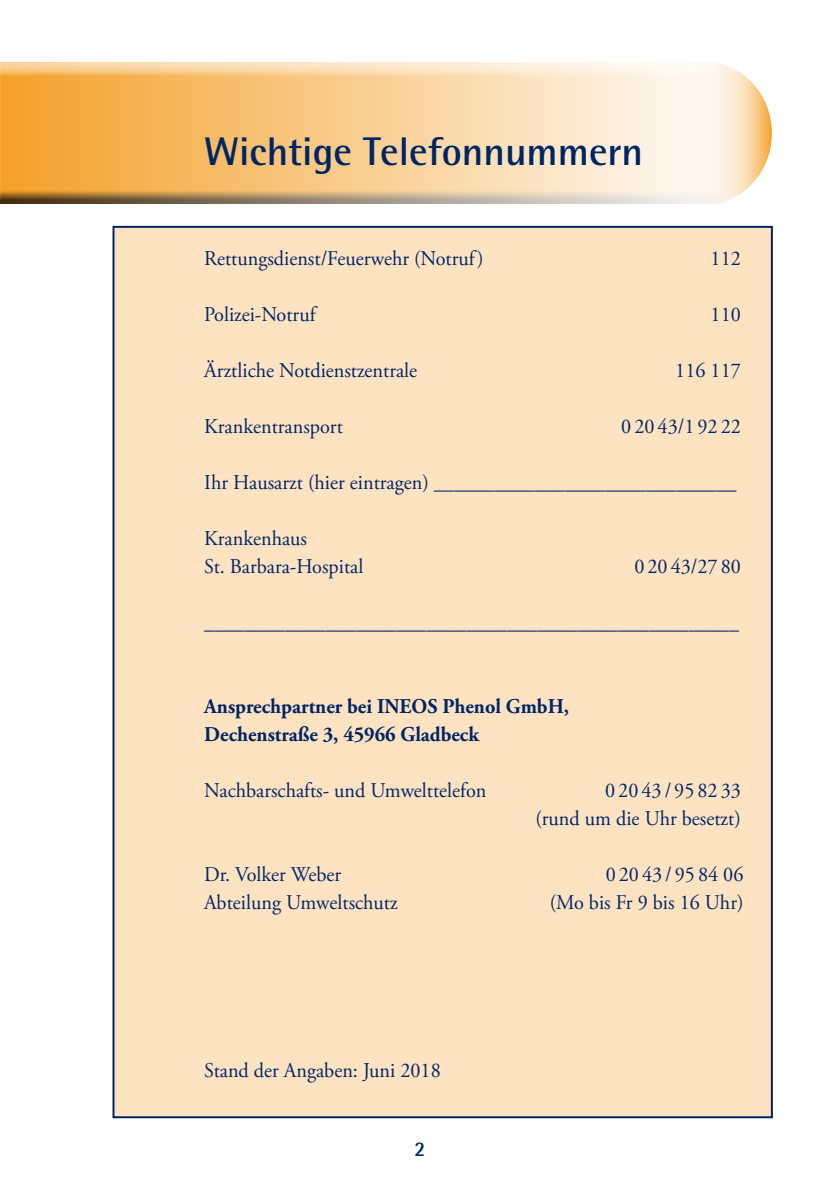
<style>
.page{position:relative;width:840px;height:1191px;background:#fff}
.page>*{position:absolute;margin:0;border:0;box-sizing:border-box;transform-origin:0 0}
.t1{font:700 40px "Rotis Semi Sans";color:#002565}
.t2{font:21px/28px "Adobe Garamond Pro";color:#002565;scale:.96 1}
.t3{font:700 21px/28px "Adobe Garamond Pro";color:#002565;scale:.96 1}
.t4{font:700 21px "Rotis Semi Sans";color:#002565;scale:.96 1}
</style>
<div class="page">
<div style="left:0;top:60px;width:734px;height:139px;background:#fff;opacity:.75"></div>
<div style="left:0;top:63px;width:734px;height:143px;background:#000;opacity:.75"></div>
<svg style="left:639px;top:62px;width:132px;height:142px;background:#fbedd9"></svg>
<div style="left:112px;top:226px;width:660px;height:892px;background:#fde3c2;border:2px solid #002565"></div>
<h1 class="t1" style="left:204px;top:127px;width:440px">Wichtige Telefonnummern</h1>
<p class="t2" style="left:204px;top:245px;width:292px">Rettungsdienst/Feuerwehr (Notruf)</p>
<p class="t2" style="left:710px;top:245px;width:33px">112</p>
<p class="t2" style="left:204px;top:301px;width:117px">Polizei-Notruf</p>
<p class="t2" style="left:710px;top:301px;width:33px">110</p>
<p class="t2" style="left:204px;top:357px;width:223px">Ärztliche Notdienstzentrale</p>
<p class="t2" style="left:675px;top:357px;width:70px">116 117</p>
<p class="t2" style="left:204px;top:413px;width:146px">Krankentransport</p>
<p class="t2" style="left:621px;top:413px;width:126px">0 20 43/1 92 22</p>
<p class="t2" style="left:204px;top:469px;width:555px">Ihr Hausarzt (hier eintragen) ______________________________</p>
<p class="t2" style="left:204px;top:525px;width:167px">Krankenhaus<br>St. Barbara-Hospital</p>
<p class="t2" style="left:634px;top:553px;width:112px">0 20 43/27 80</p>
<p class="t2" style="left:204px;top:609px;width:558px">_____________________________________________________</p>
<p class="t3" style="left:204px;top:692px;width:381px">Ansprechpartner bei INEOS Phenol GmbH,<br>Dechenstraße 3, 45966 Gladbeck</p>
<p class="t2" style="left:204px;top:777px;width:295px">Nachbarschafts- und Umwelttelefon</p>
<p class="t2" style="left:535px;top:777px;width:215px;text-align:right">02043/958233<br>(rund um die Uhr besetzt)</p>
<p class="t2" style="left:204px;top:861px;width:144px">Dr. Volker Weber</p>
<p class="t2" style="left:605px;top:861px;width:145px">02043/9584 06</p>
<p class="t2" style="left:204px;top:889px;width:203px">Abteilung Umweltschutz</p>
<p class="t2" style="left:549px;top:889px;width:203px">(Mo bis Fr 9 bis 16 Uhr)</p>
<p class="t2" style="left:204px;top:1057px;width:248px">Stand der Angaben: Juni 2018</p>
<p class="t4" style="left:414px;top:1135px;width:13px">2</p>
</div>
